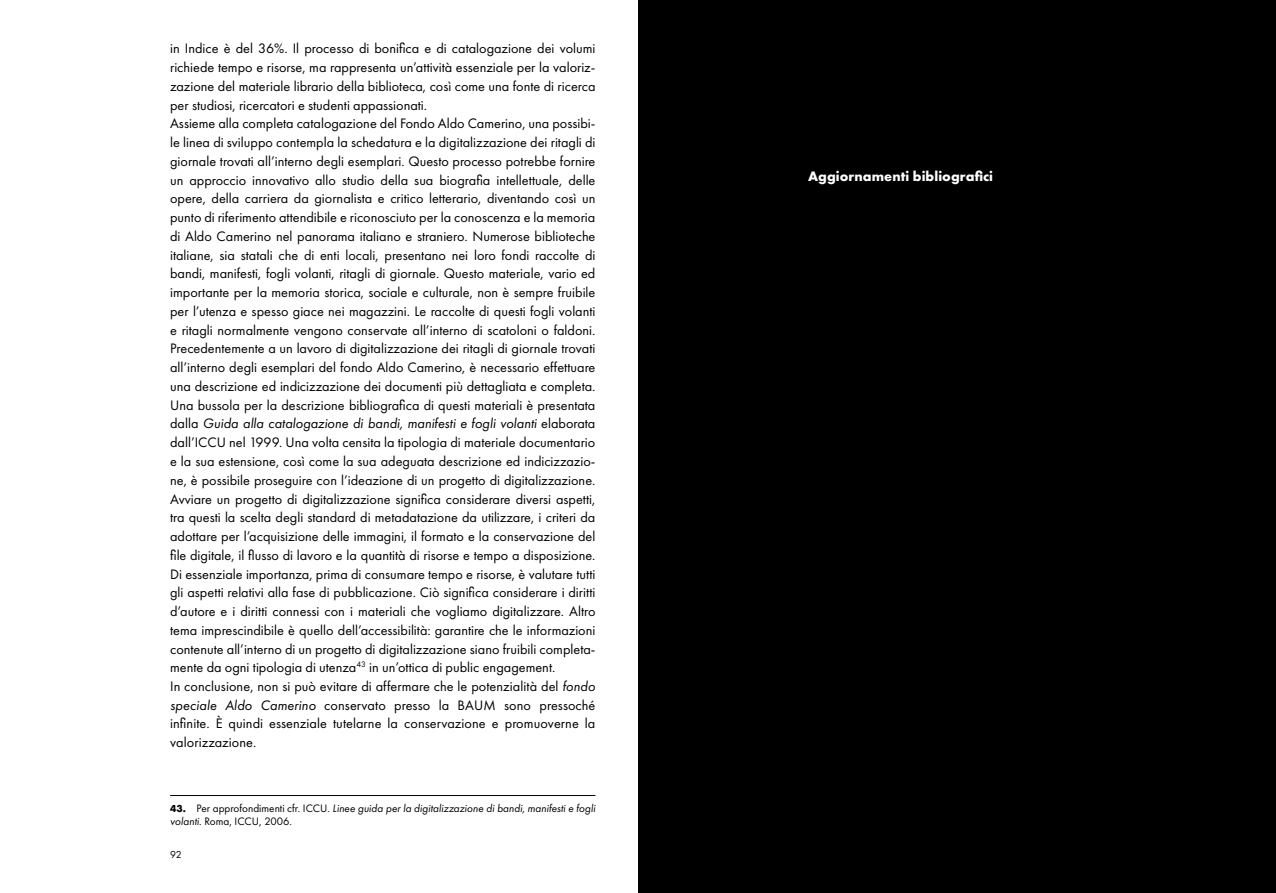
<style>
.page{position:relative;width:1276px;height:893px;background:#fff}
.page>*{position:absolute;margin:0;border:0;box-sizing:border-box;transform-origin:0 0}
.t1{font:14.25px/18.8px "Futura PT";color:#000}
.t2{font:700 14.25px "Futura PT";letter-spacing:.005em;color:#fff}
.t3{font:italic 11.25px/13.2px "Futura PT";color:#000}
.t4{font:10.5px "Futura PT";color:#000}
.s1{font-style:italic}
.s2{font-weight:700;font-style:normal;font-size:10.5px}
.s3{font-style:normal}
</style>
<div class="page">
<hr style="left:170px;top:795px;width:425px;height:1px;background:#000">
<div style="left:638px;top:0;width:638px;height:893px;background:#000"></div>
<p class="t1" style="left:170px;top:39px;width:427px">in Indice è del 36%. Il processo di bonifica e di catalogazione dei volumi richiede tempo e risorse, ma rappresenta un’attività essenziale per la valoriz&shy;zazione del materiale librario della biblioteca, così come una fonte di ricerca per studiosi, ricercatori e studenti appassionati.<br>Assieme alla completa catalogazione del Fondo Aldo Camerino, una possibi&shy;le linea di sviluppo contempla la schedatura e la digitalizzazione dei ritagli di giornale trovati all’interno degli esemplari. Questo processo potrebbe fornire un approccio innovativo allo studio della sua biografia intellettuale, delle opere, della carriera da giornalista e critico letterario, diventando così un punto di riferimento attendibile e riconosciuto per la conoscenza e la memoria di Aldo Camerino nel panorama italiano e straniero. Numerose biblioteche italiane, sia statali che di enti locali, presentano nei loro fondi raccolte di bandi, manifesti, fogli volanti, ritagli di giornale. Questo materiale, vario ed importante per la memoria storica, sociale e culturale, non è sempre fruibile per l’utenza e spesso giace nei magazzini. Le raccolte di questi fogli volanti e ritagli normalmente vengono conservate all’interno di scatoloni o faldoni.<br>Precedentemente a un lavoro di digitalizzazione dei ritagli di giornale trovati all’interno degli esemplari del fondo Aldo Camerino, è necessario effettuare una descrizione ed indicizzazione dei documenti più dettagliata e completa.<br>Una bussola per la descrizione bibliografica di questi materiali è presentata dalla <span class="s1">Guida alla catalogazione di bandi, manifesti e fogli volanti</span> elaborata dall’ICCU nel 1999. Una volta censita la tipologia di materiale documentario e la sua estensione, così come la sua adeguata descrizione ed indicizzazio&shy;ne, è possibile proseguire con l’ideazione di un progetto di digitalizzazione.<br>Avviare un progetto di digitalizzazione significa considerare diversi aspetti, tra questi la scelta degli standard di metadatazione da utilizzare, i criteri da adottare per l’acquisizione delle immagini, il formato e la conservazione del file digitale, il flusso di lavoro e la quantità di risorse e tempo a disposizione.<br>Di essenziale importanza, prima di consumare tempo e risorse, è valutare tutti gli aspetti relativi alla fase di pubblicazione. Ciò significa considerare i diritti d’autore e i diritti connessi con i materiali che vogliamo digitalizzare. Altro tema imprescindibile è quello dell’accessibilità: garantire che le informazioni contenute all’interno di un progetto di digitalizzazione siano fruibili completa&shy;mente da ogni tipologia di utenza<sup>43</sup> in un’ottica di public engagement.<br>In conclusione, non si può evitare di affermare che le potenzialità del <span class="s1">fondo speciale Aldo Camerino</span> conservato presso la BAUM sono pressoché infinite. È quindi essenziale tutelarne la conservazione e promuoverne la valorizzazione.</p>
<p class="t3" style="left:170px;top:801px;width:427px"><span class="s2">43.</span> <span class="s3">Per approfondimenti cfr. ICCU.</span> Linee guida per la digitalizzazione di bandi, manifesti e fogli volanti<span class="s3">. Roma, ICCU, 2006.</span></p>
<p class="t4" style="left:170px;top:849px;width:13px">92</p>
<p class="t2" style="left:808px;top:167px;width:186px">Aggiornamenti bibliografici</p>
</div>
